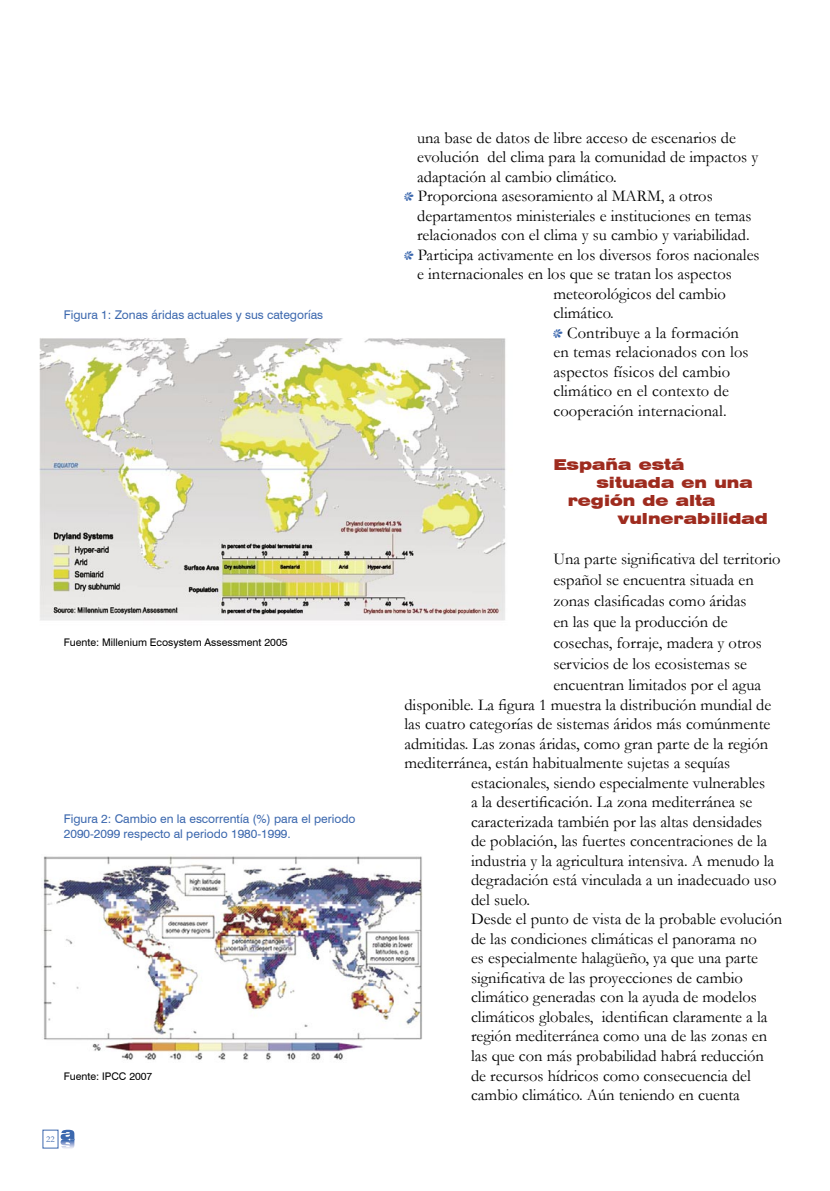
<style>
.page{position:relative;width:830px;height:1191px;background:#fff}
.page>*{position:absolute;margin:0;border:0;box-sizing:border-box;transform-origin:0 0}
.Texto_general{font:16.5px/19.5px "Garamond";color:#000}
.Ladillos{font:900 expanded 15px "Swiss 721 BT";color:#9e2b1e}
.Texto_general-2{font:12px/15px "Swiss 721 BT";color:#3c68ae}
.Pie_de_Fotos{font:10.5px "Swiss 721 BT";color:#000}
.t1{font:9px "Garamond";color:#3c68ae}
.s1{font-family:"Dingsbums Bats";font-size:9px;color:#3c68ae}
</style>
<div class="page">
<svg style="left:61px;top:1129px;width:14px;height:20px"></svg>
<img style="left:39px;top:338px;width:467px;height:283px">
<img style="left:41px;top:856px;width:381px;height:204px">
<p class="Texto_general-2" style="left:64px;top:307px;width:261px">Figura 1: Zonas áridas actuales y sus categorías</p>
<p class="Pie_de_Fotos" style="left:64px;top:636px;width:225px">Fuente: Millenium Ecosystem Assessment 2005</p>
<p class="Texto_general-2" style="left:64px;top:811px;width:293px">Figura 2: Cambio en la escorrentía (%) para el periodo<br>2090-2099 respecto al periodo 1980-1999.</p>
<p class="Pie_de_Fotos" style="left:64px;top:1070px;width:90px">Fuente: IPCC 2007</p>
<p class="t1" style="left:46px;top:1133px;width:10px">22</p>
<p class="Texto_general" style="left:417px;top:127px;width:342px">una base de datos de libre acceso de escenarios de evolución del clima para la comunidad de impactos y adaptación al cambio climático.</p>
<p class="Texto_general" style="left:417px;top:186px;width:336px;text-indent:-13px"><span class="s1">W</span> Proporciona asesoramiento al MARM, a otros departamentos ministeriales e instituciones en temas relacionados con el clima y su cambio y variabilidad.</p>
<p class="Texto_general" style="left:404px;top:244px;width:356px"><span class="s1">W</span> Participa activamente en los diversos foros nacionales</p>
<p class="Texto_general" style="left:417px;top:264px;width:316px">e internacionales en los que se tratan los aspectos</p>
<p class="Texto_general" style="left:553px;top:283px;width:174px">meteorológicos del cambio</p>
<p class="Texto_general" style="left:553px;top:303px;width:62px">climático.</p>
<p class="Texto_general" style="left:553px;top:322px;width:197px"><span class="s1">W</span> Contribuye a la formación en temas relacionados con los aspectos físicos del cambio climático en el contexto de cooperación internacional.</p>
<p class="Ladillos" style="left:553px;top:455px;width:133px">España está</p>
<p class="Ladillos" style="left:596px;top:473px;width:158px">situada en una</p>
<p class="Ladillos" style="left:567px;top:491px;width:149px">región de alta</p>
<p class="Ladillos" style="left:617px;top:509px;width:151px">vulnerabilidad</p>
<p class="Texto_general" style="left:553px;top:548px;width:229px;line-height:21px">Una parte significativa del territorio español se encuentra situada en zonas clasificadas como áridas<br>en las que la producción de cosechas, forraje, madera y otros servicios de los ecosistemas se encuentran limitados por el agua</p>
<p class="Texto_general" style="left:404px;top:694px;width:368px">disponible. La figura 1 muestra la distribución mundial de</p>
<p class="Texto_general" style="left:404px;top:714px;width:367px">las cuatro categorías de sistemas áridos más comúnmente</p>
<p class="Texto_general" style="left:404px;top:733px;width:365px">admitidas. Las zonas áridas, como gran parte de la región</p>
<p class="Texto_general" style="left:404px;top:753px;width:327px">mediterránea, están habitualmente sujetas a sequías</p>
<p class="Texto_general" style="left:471px;top:772px;width:295px">estacionales, siendo especialmente vulnerables</p>
<p class="Texto_general" style="left:471px;top:792px;width:283px">a la desertificación. La zona mediterránea se</p>
<p class="Texto_general" style="left:471px;top:811px;width:292px">caracterizada también por las altas densidades</p>
<p class="Texto_general" style="left:471px;top:831px;width:297px">de población, las fuertes concentraciones de la</p>
<p class="Texto_general" style="left:471px;top:850px;width:305px">industria y la agricultura intensiva. A menudo la</p>
<p class="Texto_general" style="left:471px;top:870px;width:307px">degradación está vinculada a un inadecuado uso</p>
<p class="Texto_general" style="left:471px;top:889px;width:60px">del suelo.</p>
<p class="Texto_general" style="left:471px;top:909px;width:312px">Desde el punto de vista de la probable evolución de las condiciones climáticas el panorama no<br>es especialmente halagüeño, ya que una parte significativa de las proyecciones de cambio climático generadas con la ayuda de modelos climáticos globales, identifican claramente a la región mediterránea como una de las zonas en las que con más probabilidad habrá reducción de recursos hídricos como consecuencia del cambio climático. Aún teniendo en cuenta</p>
</div>
